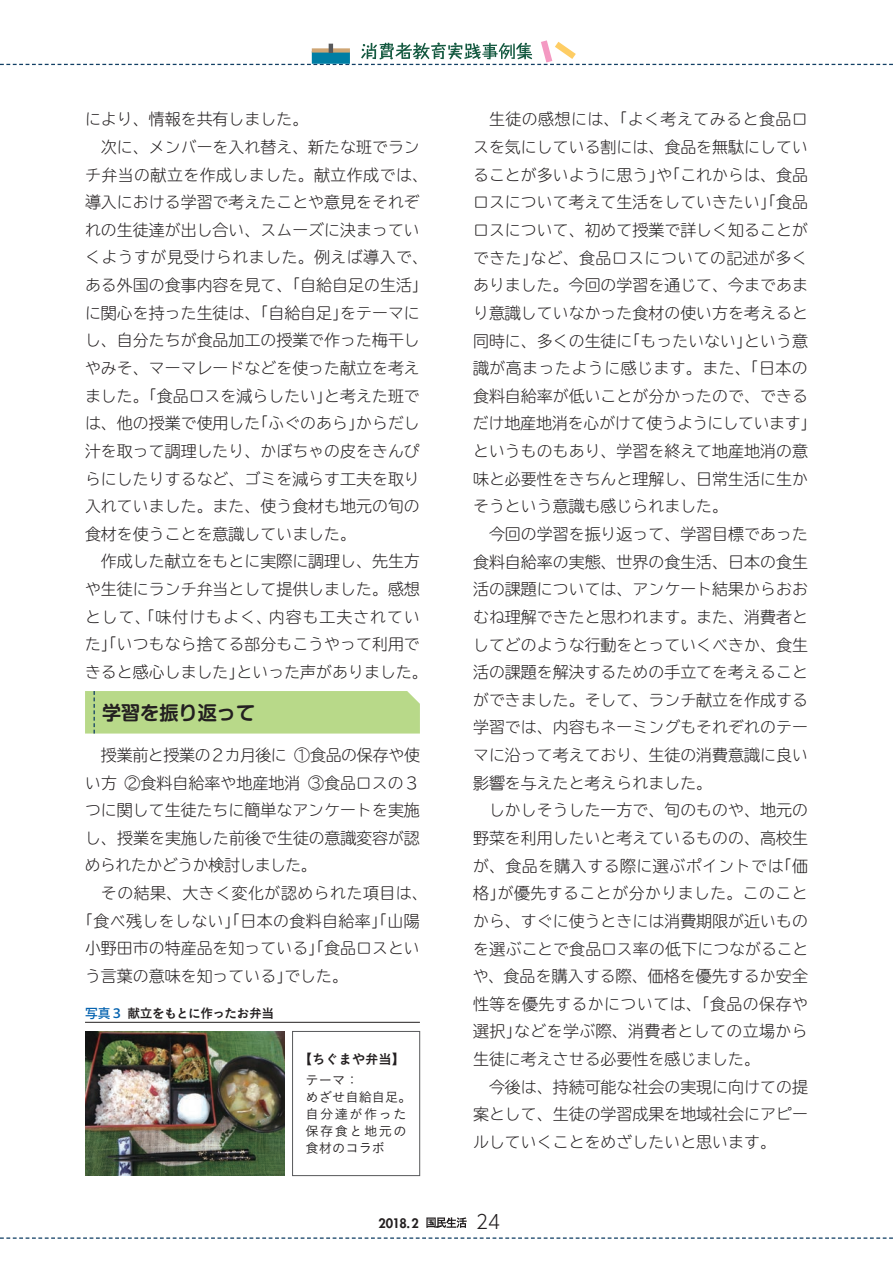
<style>
.page{position:relative;width:893px;height:1263px;background:#fff}
.page>*{position:absolute;margin:0;border:0;box-sizing:border-box;transform-origin:0 0}
.t1{font:700 19.2px "Shin M Go Pro De";color:#231f20}
.t2{font:300 19.2px "UD Shin Go C Oniz Pr 6 N";color:#231f20}
.t3{font:300 15.9px/27.6px "TBUDR Go Std Super";color:#231f20;text-align:justify}
.t4{font:300 15.9px "TBUDR Go Std Super";letter-spacing:.03em;color:#231f20}
.t5{font:300 15.9px "TBUDR Go Std Super";letter-spacing:.025em;color:#231f20}
.t6{font:300 15.9px "TBUDR Go Std Super";letter-spacing:.06em;color:#231f20}
.t7{font:13.35px/17px "Koburina Go Std W3";color:#231f20}
.t8{font:13.35px "Koburina Go Std W6";color:#231f20}
.t9{font:12.75px "Koburina Go Std W6";letter-spacing:-.045em;color:#231f20}
.t10{font:800 12.75px "Futura Std";color:#231f20}
.s1{font-family:"Koz Go Pro";font-weight:500;color:#0160ae}
</style>
<div class="page">
<svg style="left:426px;top:1217px;width:41px;height:11px"></svg>
<svg style="left:0;top:40px;width:893px;height:25px"></svg>
<svg style="left:0;top:1237px;width:893px;height:2px"></svg>
<div style="left:85px;top:691px;width:335px;height:42px;background:#b8d989"></div>
<img style="left:85px;top:1031px;width:200px;height:145px">
<hr style="left:85px;top:1022px;width:335px;height:1px;background:#231f20">
<div style="left:292px;top:1031px;width:128px;height:145px;border:1px solid #57585a"></div>
<p class="t3" style="left:85px;top:105px;width:225px">により、情報を共有しました。</p>
<p class="t3" style="left:101px;top:133px;width:320px">次に、メンバーを入れ替え、新たな班でラン</p>
<p class="t4" style="left:85px;top:161px;width:344px">チ弁当の献立を作成しました。献立作成では、</p>
<p class="t3" style="left:85px;top:188px;width:336px">導入における学習で考えたことや意見をそれぞ</p>
<p class="t3" style="left:85px;top:216px;width:336px">れの生徒達が出し合い、スムーズに決まってい</p>
<p class="t4" style="left:85px;top:244px;width:344px">くようすが見受けられました。例えば導入で、</p>
<p class="t3" style="left:85px;top:271px;width:344px">ある外国の食事内容を見て、「自給自足の生活」</p>
<p class="t3" style="left:85px;top:298px;width:336px">に関心を持った生徒は、「自給自足」をテーマに</p>
<p class="t3" style="left:85px;top:326px;width:336px">し、自分たちが食品加工の授業で作った梅干し</p>
<p class="t3" style="left:85px;top:354px;width:336px">やみそ、マーマレードなどを使った献立を考え</p>
<p class="t3" style="left:85px;top:381px;width:336px">ました。「食品ロスを減らしたい」と考えた班で</p>
<p class="t3" style="left:85px;top:409px;width:336px">は、他の授業で使用した「ふぐのあら」からだし</p>
<p class="t3" style="left:85px;top:437px;width:336px">汁を取って調理したり、かぼちゃの皮をきんぴ</p>
<p class="t3" style="left:85px;top:464px;width:336px">らにしたりするなど、ゴミを減らす工夫を取り</p>
<p class="t3" style="left:85px;top:492px;width:336px">入れていました。また、使う食材も地元の旬の</p>
<p class="t3" style="left:85px;top:519px;width:273px">食材を使うことを意識していました。</p>
<p class="t3" style="left:101px;top:547px;width:320px">作成した献立をもとに実際に調理し、先生方</p>
<p class="t3" style="left:85px;top:575px;width:336px">や生徒にランチ弁当として提供しました。感想</p>
<p class="t6" style="left:85px;top:604px;width:336px">として、「味付けもよく、内容も工夫されてい</p>
<p class="t3" style="left:85px;top:630px;width:336px">た」「いつもなら捨てる部分もこうやって利用で</p>
<p class="t3" style="left:85px;top:658px;width:344px">きると感心しました」といった声がありました。</p>
<p class="t1" style="left:102px;top:697px;width:155px">学習を振り返って</p>
<p class="t3" style="left:85px;top:741px;width:337px;text-indent:16px">授業前と授業の２カ月後に ①食品の保存や使い方 ②食料自給率や地産地消 ③食品ロスの３つに関して生徒たちに簡単なアンケートを実施し、授業を実施した前後で生徒の意識変容が認められたかどうか検討しました。</p>
<p class="t4" style="left:101px;top:880px;width:328px">その結果、大きく変化が認められた項目は、</p>
<p class="t5" style="left:77px;top:908px;width:344px">「食べ残しをしない」「日本の食料自給率」「山陽</p>
<p class="t3" style="left:85px;top:934px;width:336px">小野田市の特産品を知っている」「食品ロスとい</p>
<p class="t3" style="left:85px;top:962px;width:265px">う言葉の意味を知っている」でした。</p>
<p class="t9" style="left:85px;top:1003px;width:191px"><span class="s1">写真３</span>献立をもとに作ったお弁当</p>
<p class="t8" style="left:299px;top:1048px;width:108px">【ちぐまや弁当】</p>
<p class="t7" style="left:306px;top:1071px;width:108px">テーマ：<br>めざせ自給自足。自分達が作った保存食と地元の食材のコラボ</p>
<p class="t3" style="left:473px;top:105px;width:345px;text-align:left;text-indent:16px">生徒の感想には、「よく考えてみると食品ロスを気にしている割には、食品を無駄にしていることが多いように思う」や「これからは、食品ロスについて考えて生活をしていきたい」「食品ロスについて、初めて授業で詳しく知ることができた」など、食品ロスについての記述が多くありました。今回の学習を通じて、今まであまり意識していなかった食材の使い方を考えると同時に、多くの生徒に「もったいない」という意識が高まったように感じます。また、「日本の食料自給率が低いことが分かったので、できるだけ地産地消を心がけて使うようにしています」というものもあり、学習を終えて地産地消の意味と必要性をきちんと理解し、日常生活に生かそうという意識も感じられました。</p>
<p class="t3" style="left:473px;top:520px;width:336px;text-indent:16px">今回の学習を振り返って、学習目標であった食料自給率の実態、世界の食生活、日本の食生活の課題については、アンケート結果からおおむね理解できたと思われます。また、消費者としてどのような行動をとっていくべきか、食生活の課題を解決するための手立てを考えることができました。そして、ランチ献立を作成する学習では、内容もネーミングもそれぞれのテーマに沿って考えており、生徒の消費意識に良い影響を与えたと考えられました。</p>
<p class="t3" style="left:473px;top:796px;width:337px;text-indent:16px">しかしそうした一方で、旬のものや、地元の野菜を利用したいと考えているものの、高校生が、食品を購入する際に選ぶポイントでは「価格」が優先することが分かりました。このことから、すぐに使うときには消費期限が近いものを選ぶことで食品ロス率の低下につながることや、食品を購入する際、価格を優先するか安全性等を優先するかについては、「食品の保存や選択」などを学ぶ際、消費者としての立場から生徒に考えさせる必要性を感じました。</p>
<p class="t3" style="left:473px;top:1072px;width:336px;text-indent:16px">今後は、持続可能な社会の実現に向けての提案として、生徒の学習成果を地域社会にアピールしていくことをめざしたいと思います。</p>
<p class="t10" style="left:378px;top:1215px;width:42px">2018.2</p>
<p class="t2" style="left:476px;top:1206px;width:26px">24</p>
</div>
